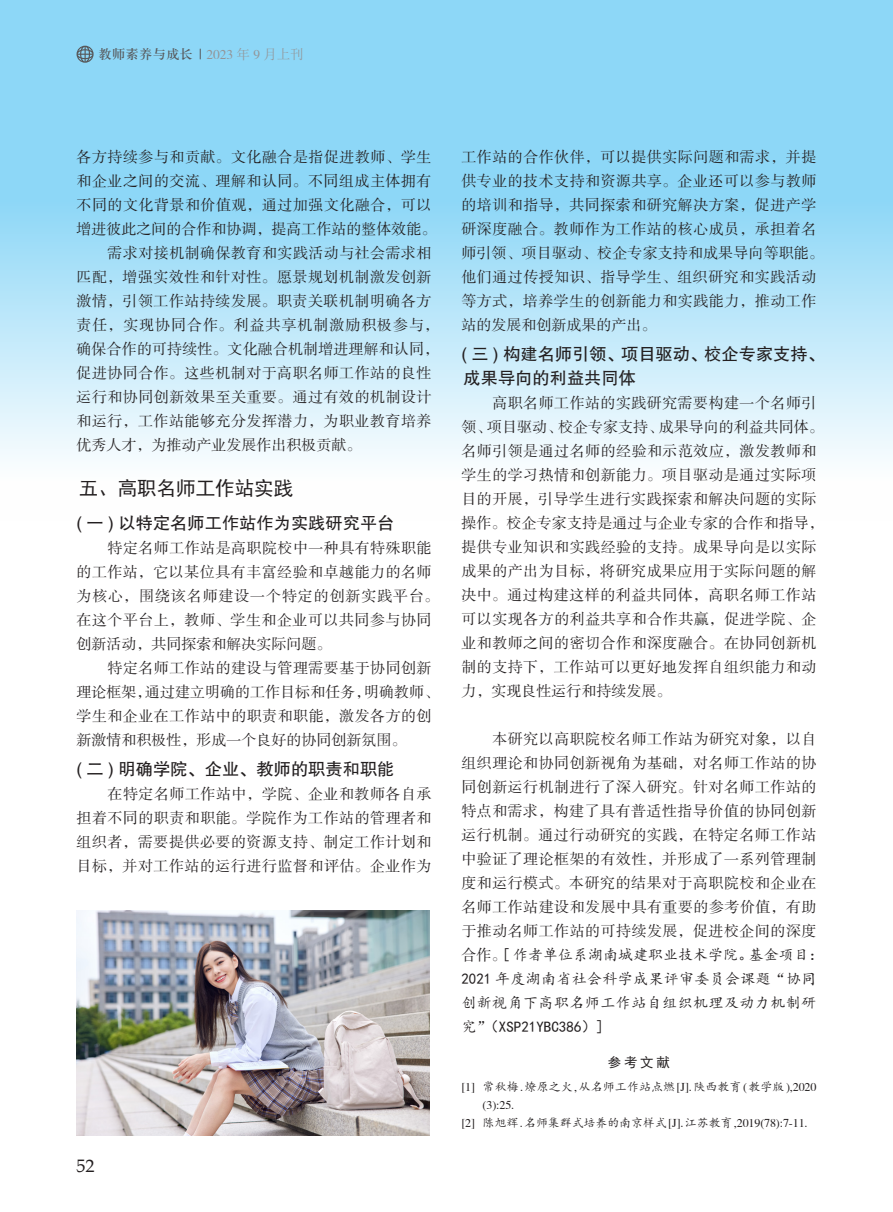
<style>
.page{position:relative;width:893px;height:1212px;background:#fff}
.page>*{position:absolute;margin:0;border:0;box-sizing:border-box;transform-origin:0 0}
.t1{font:19.5px "Sim Hei";color:#231f20}
.t2{font:18px "Book Antiqua";color:#231f20}
.t3{font:17.25px/24px "FZHTK GBK1 0";color:#231f20}
.t4{font:15px/24px "FZSSK GBK1 0";letter-spacing:.03em;color:#231f20}
.t5{font:15px/24px "Kai Ti";letter-spacing:.02em;color:#231f20}
.t6{font:15px "FZSSK GBK1 0";color:#231f20}
.t7{font:15px "FZSSK GBK1 0";letter-spacing:.01em;color:#231f20}
.t8{font:15px "FZSSK GBK1 0";letter-spacing:.06em;color:#231f20}
.t9{font:13.5px "H Ya 3 gj";color:#57585a}
.t10{font:13.5px "Sim Hei";color:#231f20}
.t11{font:12px/18px "CT Kai Ti SJ";letter-spacing:-.01em;color:#231f20}
.t12{font:12px "Kai Ti";letter-spacing:.005em;color:#231f20}
.s1{font-family:"FZSSK GBK1 0";color:#939598}
.s2{font-family:"Sim Sun";color:#939598}
.s3{font-family:"FZSSK GBK1 0"}
.s4{font-family:"CT Kai Ti SJ"}
.s5{font-family:"Kai Ti"}
</style>
<div class="page">
<svg style="left:0;top:0;width:893px;height:459px;background:#aae1f8"></svg>
<img style="left:77px;top:910px;width:352px;height:225px">
<svg style="left:77px;top:46px;width:17px;height:17px"></svg>
<p class="t9" style="left:99px;top:47px;width:207px">教师素养与成长 <span class="s1">2023</span> <span class="s2">年</span> <span class="s1">9</span> <span class="s2">月上刊</span></p>
<p class="t4" style="left:77px;top:145px;width:357px">各方持续参与和贡献。文化融合是指促进教师、学生</p>
<p class="t4" style="left:77px;top:169px;width:357px">和企业之间的交流、理解和认同。不同组成主体拥有</p>
<p class="t4" style="left:77px;top:193px;width:357px">不同的文化背景和价值观，通过加强文化融合，可以</p>
<p class="t6" style="left:77px;top:221px;width:361px">增进彼此之间的合作和协调，提高工作站的整体效能。</p>
<p class="t4" style="left:108px;top:241px;width:326px">需求对接机制确保教育和实践活动与社会需求相</p>
<p class="t4" style="left:77px;top:265px;width:357px">匹配，增强实效性和针对性。愿景规划机制激发创新</p>
<p class="t4" style="left:77px;top:289px;width:357px">激情，引领工作站持续发展。职责关联机制明确各方</p>
<p class="t8" style="left:77px;top:317px;width:364px">责任，实现协同合作。利益共享机制激励积极参与，</p>
<p class="t7" style="left:77px;top:341px;width:364px">确保合作的可持续性。文化融合机制增进理解和认同，</p>
<p class="t4" style="left:77px;top:361px;width:357px">促进协同合作。这些机制对于高职名师工作站的良性</p>
<p class="t4" style="left:77px;top:385px;width:357px">运行和协同创新效果至关重要。通过有效的机制设计</p>
<p class="t4" style="left:77px;top:409px;width:357px">和运行，工作站能够充分发挥潜力，为职业教育培养</p>
<p class="t6" style="left:77px;top:437px;width:287px">优秀人才，为推动产业发展作出积极贡献。</p>
<h1 class="t1" style="left:79px;top:478px;width:216px">五、高职名师工作站实践</h1>
<p class="t3" style="left:77px;top:511px;width:319px">( 一 ) 以特定名师工作站作为实践研究平台</p>
<p class="t4" style="left:77px;top:536px;width:364px;text-indent:31px">特定名师工作站是高职院校中一种具有特殊职能的工作站，它以某位具有丰富经验和卓越能力的名师为核心，围绕该名师建设一个特定的创新实践平台。在这个平台上，教师、学生和企业可以共同参与协同创新活动，共同探索和解决实际问题。</p>
<p class="t4" style="left:77px;top:656px;width:364px;text-indent:31px">特定名师工作站的建设与管理需要基于协同创新理论框架，通过建立明确的工作目标和任务，明确教师、学生和企业在工作站中的职责和职能，激发各方的创新激情和积极性，形成一个良好的协同创新氛围。</p>
<p class="t3" style="left:77px;top:757px;width:319px">( 二 ) 明确学院、企业、教师的职责和职能</p>
<p class="t4" style="left:77px;top:783px;width:357px;text-align:justify;text-indent:31px">在特定名师工作站中，学院、企业和教师各自承担着不同的职责和职能。学院作为工作站的管理者和组织者，需要提供必要的资源支持、制定工作计划和目标，并对工作站的运行进行监督和评估。企业作为</p>
<p class="t2" style="left:77px;top:1153px;width:19px">52</p>
<p class="t4" style="left:461px;top:145px;width:364px">工作站的合作伙伴，可以提供实际问题和需求，并提供专业的技术支持和资源共享。企业还可以参与教师的培训和指导，共同探索和研究解决方案，促进产学研深度融合。教师作为工作站的核心成员，承担着名师引领、项目驱动、校企专家支持和成果导向等职能。他们通过传授知识、指导学生、组织研究和实践活动等方式，培养学生的创新能力和实践能力，推动工作站的发展和创新成果的产出。</p>
<p class="t3" style="left:461px;top:342px;width:365px">( 三 ) 构建名师引领、项目驱动、校企专家支持、成果导向的利益共同体</p>
<p class="t4" style="left:461px;top:392px;width:364px;text-indent:31px">高职名师工作站的实践研究需要构建一个名师引领、项目驱动、校企专家支持、成果导向的利益共同体。名师引领是通过名师的经验和示范效应，激发教师和学生的学习热情和创新能力。项目驱动是通过实际项目的开展，引导学生进行实践探索和解决问题的实际操作。校企专家支持是通过与企业专家的合作和指导，提供专业知识和实践经验的支持。成果导向是以实际成果的产出为目标，将研究成果应用于实际问题的解决中。通过构建这样的利益共同体，高职名师工作站可以实现各方的利益共享和合作共赢，促进学院、企业和教师之间的密切合作和深度融合。在协同创新机制的支持下，工作站可以更好地发挥自组织能力和动力，实现良性运行和持续发展。</p>
<p class="t4" style="left:461px;top:728px;width:357px;text-align:justify;text-indent:31px">本研究以高职院校名师工作站为研究对象，以自组织理论和协同创新视角为基础，对名师工作站的协同创新运行机制进行了深入研究。针对名师工作站的特点和需求，构建了具有普适性指导价值的协同创新运行机制。通过行动研究的实践，在特定名师工作站中验证了理论框架的有效性，并形成了一系列管理制度和运行模式。本研究的结果对于高职院校和企业在名师工作站建设和发展中具有重要的参考价值，有助于推动名师工作站的可持续发展，促进校企间的深度</p>
<p class="t5" style="left:461px;top:943px;width:364px"><span class="s3">合作。</span>[ 作者单位系湖南城建职业技术学院。基金项目:<br>2021 年度湖南省社会科学成果评审委员会课题“协同创新视角下高职名师工作站自组织机理及动力机制研究”（XSP21YBC386）]</p>
<p class="t10" style="left:608px;top:1055px;width:64px">参考文献</p>
<p class="t12" style="left:461px;top:1080px;width:357px"><span class="s4">[1]</span> 常秋梅<span class="s4">.</span>燎原之火<span class="s4">,</span>从名师工作站点燃<span class="s4">[J].</span>陕西教育<span class="s4">(</span>教学版<span class="s4">),2020</span></p>
<p class="t11" style="left:461px;top:1096px;width:348px;text-indent:21px">(3):25.<br>[2] <span class="s5">陈旭辉</span>.<span class="s5">名师集群式培养的南京样式</span>[J].<span class="s5">江苏教育</span>,2019(78):7-11.</p>
</div>
